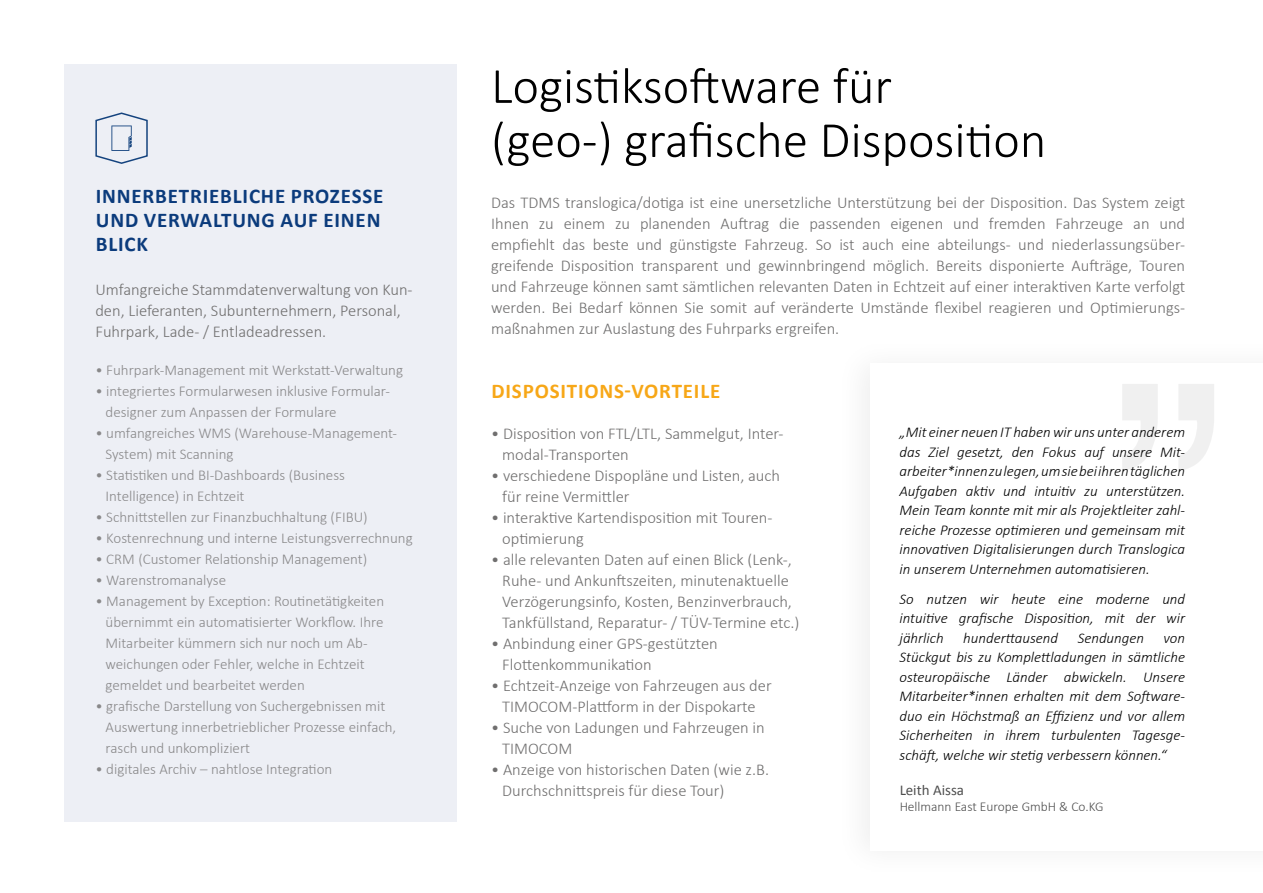
<style>
.page{position:relative;width:1263px;height:893px;background:#fff}
.page>*{position:absolute;margin:0;border:0;box-sizing:border-box;transform-origin:0 0}
.t1{font:300 51px/54px "Calibri";color:#000}
.t2{font:700 21px/24px "Calibri";letter-spacing:.04em;color:#0b3b7c}
.t3{font:700 21px "Calibri";letter-spacing:.04em;color:#f7a717}
.t4{font:300 16.5px/21px "Calibri";color:#706f6f}
.t5{font:300 15px/21px "Calibri";color:#706f6f}
.t6{font:italic 300 15px/19.5px "Calibri";color:#000;text-align:justify}
.t7{font:15px "Calibri";color:#000}
.t8{font:300 13.5px "Calibri";color:#000}
</style>
<div class="page">
<div style="left:64px;top:64px;width:392px;height:758px;background:#edeff5"></div>
<svg style="left:95px;top:112px;width:53px;height:52px"></svg>
<svg style="left:1122px;top:384px;width:92px;height:87px"></svg>
<p class="t2" style="left:96px;top:183px;width:289px">INNERBETRIEBLICHE PROZESSE<br>UND VERWALTUNG AUF EINEN<br>BLICK</p>
<p class="t4" style="left:95px;top:279px;width:319px">Umfangreiche Stammdatenverwaltung von Kun&shy;den, Lieferanten, Subunternehmern, Personal,<br>Fuhrpark, Lade- / Entladeadressen.</p>
<p class="t5" style="left:95px;top:360px;width:309px">• Fuhrpark-Management mit Werkstatt-Verwaltung</p>
<p class="t5" style="left:106px;top:381px;width:286px;text-indent:-10px">• integriertes Formularwesen inklusive Formular&shy;designer zum Anpassen der Formulare</p>
<p class="t5" style="left:106px;top:423px;width:293px;text-indent:-10px">• umfangreiches WMS (Warehouse-Management-<br>System) mit Scanning</p>
<p class="t5" style="left:106px;top:465px;width:241px;text-indent:-10px">• Statistiken und BI-Dashboards (Business<br>Intelligence) in Echtzeit</p>
<p class="t5" style="left:95px;top:507px;width:274px">• Schnittstellen zur Finanzbuchhaltung (FIBU)</p>
<p class="t5" style="left:95px;top:528px;width:319px">• Kostenrechnung und interne Leistungsverrechnung</p>
<p class="t5" style="left:95px;top:549px;width:273px">• CRM (Customer Relationship Management)</p>
<p class="t5" style="left:95px;top:570px;width:132px">• Warenstromanalyse</p>
<p class="t5" style="left:106px;top:591px;width:280px;text-indent:-10px">• Management by Exception: Routinetätigkeiten übernimmt ein automatisierter Workflow. Ihre Mitarbeiter kümmern sich nur noch um Ab&shy;weichungen oder Fehler, welche in Echtzeit gemeldet und bearbeitet werden</p>
<p class="t5" style="left:106px;top:696px;width:292px;text-indent:-10px">• grafische Darstellung von Suchergebnissen mit<br>Auswertung innerbetrieblicher Prozesse einfach, rasch und unkompliziert</p>
<p class="t5" style="left:95px;top:759px;width:238px">• digitales Archiv – nahtlose Integration</p>
<h1 class="t1" style="left:491px;top:58px;width:557px">Logistiksoftware für<br>(geo-) grafische Disposition</h1>
<p class="t4" style="left:491px;top:192px;width:696px;text-align:justify">Das TDMS translogica/dotiga ist eine unersetzliche Unterstützung bei der Disposition. Das System zeigt Ihnen zu einem zu planenden Auftrag die passenden eigenen und fremden Fahrzeuge an und empfiehlt das beste und günstigste Fahrzeug. So ist auch eine abteilungs- und niederlassungsüber&shy;greifende Disposition transparent und gewinnbringend möglich. Bereits disponierte Aufträge, Touren und Fahrzeuge können samt sämtlichen relevanten Daten in Echtzeit auf einer interaktiven Karte verfolgt werden. Bei Bedarf können Sie somit auf veränderte Umstände flexibel reagieren und Optimierungs&shy;maßnahmen zur Auslastung des Fuhrparks ergreifen.</p>
<p class="t3" style="left:491px;top:376px;width:230px">DISPOSITIONS-VORTEILE</p>
<p class="t4" style="left:502px;top:423px;width:283px;text-indent:-11px">• Disposition von FTL/LTL, Sammelgut, Inter&shy;modal-Transporten</p>
<p class="t4" style="left:502px;top:465px;width:279px;text-indent:-11px">• verschiedene Dispopläne und Listen, auch für reine Vermittler</p>
<p class="t4" style="left:502px;top:507px;width:272px;text-indent:-11px">• interaktive Kartendisposition mit Touren&shy;optimierung</p>
<p class="t4" style="left:502px;top:549px;width:299px;text-indent:-11px">• alle relevanten Daten auf einen Blick (Lenk-, Ruhe- und Ankunftszeiten, minutenaktuelle Verzögerungsinfo, Kosten, Benzinverbrauch, Tankfüllstand, Reparatur- / TÜV-Termine etc.)</p>
<p class="t4" style="left:502px;top:633px;width:217px;text-indent:-11px">• Anbindung einer GPS-gestützten<br>Flottenkommunikation</p>
<p class="t4" style="left:491px;top:675px;width:282px;text-align:center">• Echtzeit-Anzeige von Fahrzeugen aus der<br>TIMOCOM-Plattform in der Dispokarte</p>
<p class="t4" style="left:502px;top:717px;width:264px;text-indent:-11px">• Suche von Ladungen und Fahrzeugen in<br>TIMOCOM</p>
<p class="t4" style="left:502px;top:759px;width:268px;text-indent:-11px">• Anzeige von historischen Daten (wie z.B.<br>Durchschnittspreis für diese Tour)</p>
<p class="t6" style="left:899px;top:422px;width:287px">„Mit einer neuen IT haben wir uns unter anderem das Ziel gesetzt, den Fokus auf unsere Mit&shy;arbeiter*innen zu legen, um sie bei ihren täglichen Aufgaben aktiv und intuitiv zu unterstützen.<br>Mein Team konnte mit mir als Projektleiter zahl&shy;reiche Prozesse optimieren und gemeinsam mit innovativen Digitalisierungen durch Translogica in unserem Unternehmen automatisieren.</p>
<p class="t6" style="left:899px;top:589px;width:287px">So nutzen wir heute eine moderne und intuitive grafische Disposition, mit der wir jährlich</p>
<p class="t6" style="left:963px;top:628px;width:96px">hunderttausend</p>
<p class="t6" style="left:1078px;top:628px;width:68px">Sendungen</p>
<p class="t6" style="left:899px;top:628px;width:287px;text-indent:264px">von Stückgut bis zu Komplettladungen in sämtliche osteuropäische Länder abwickeln. Unsere Mitarbeiter*innen erhalten mit dem Software&shy;duo ein Höchstmaß an Effizienz und vor allem Sicherheiten in ihrem turbulenten Tagesge&shy;schäft, welche wir stetig verbessern können.“</p>
<p class="t7" style="left:899px;top:779px;width:66px">Leith Aissa</p>
<p class="t8" style="left:899px;top:798px;width:206px">Hellmann East Europe GmbH &amp; Co.KG</p>
</div>
